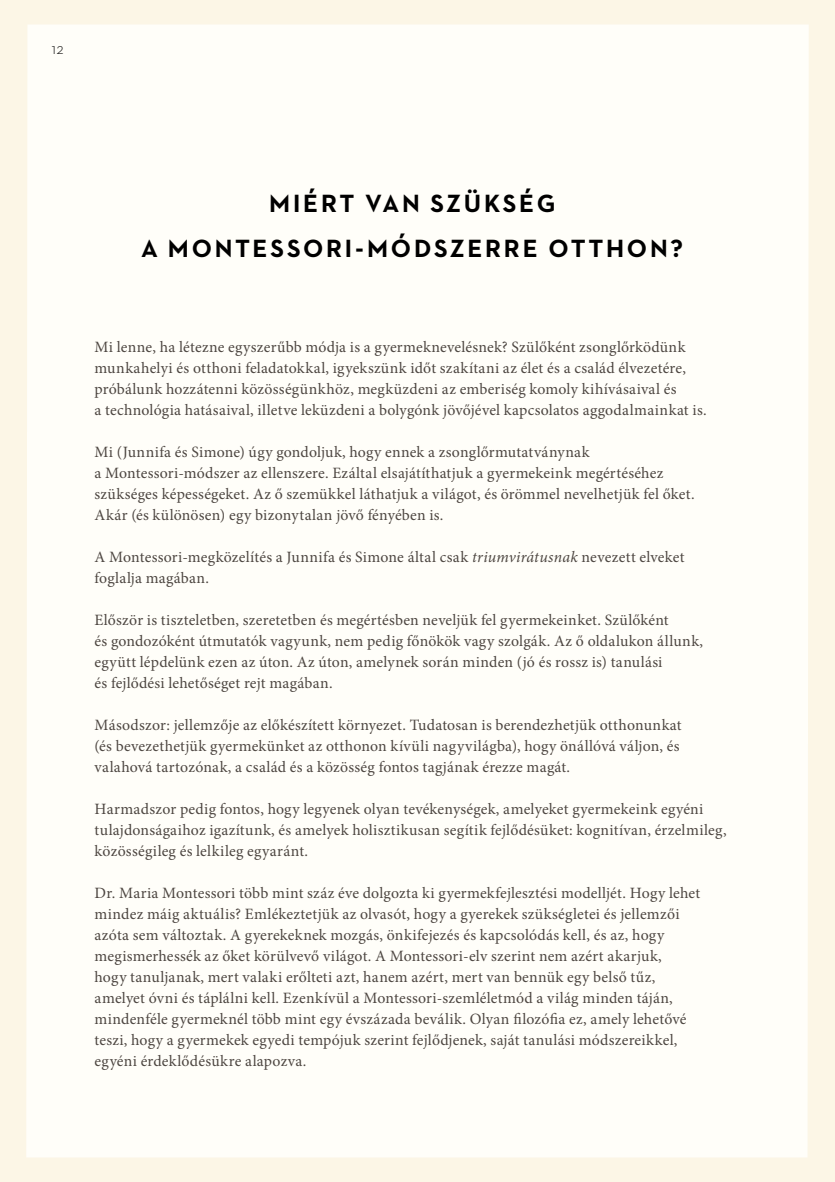
<style>
.page{position:relative;width:835px;height:1182px;background:#fff}
.page>*{position:absolute;margin:0;border:0;box-sizing:border-box;transform-origin:0 0}
.t1{font:700 25.38px/45.5px "Neutraface 2 Text";letter-spacing:.11em;color:#000;text-align:center}
.t2{font:15.75px/21px "Minion Pro";letter-spacing:.015em;color:#4d4641}
.t3{font:300 15.75px "Neutraface 2 Text";color:#000}
.s1{font-style:italic}
</style>
<div class="page">
<div style="left:0;top:0;width:835px;height:1181px;background:#fcf6e6"></div>
<div style="left:26px;top:25px;width:782px;height:1132px;background:#fffef9"></div>
<p class="t3" style="left:52px;top:39px;width:13px">12</p>
<h1 class="t1" style="left:141px;top:180px;width:543px">MIÉRT VAN SZÜKSÉG<br>A MONTESSORI‑MÓDSZERRE OTTHON?</h1>
<p class="t2" style="left:94px;top:336px;width:614px">Mi lenne, ha létezne egyszerűbb módja is a gyermeknevelésnek? Szülőként zsonglőrködünk munkahelyi és otthoni feladatokkal, igyekszünk időt szakítani az élet és a család élvezetére, próbálunk hozzátenni közösségünkhöz, megküzdeni az emberiség komoly kihívásaival és<br>a technológia hatásaival, illetve leküzdeni a bolygónk jövőjével kapcsolatos aggodalmainkat is.</p>
<p class="t2" style="left:94px;top:441px;width:601px">Mi (Junnifa és Simone) úgy gondoljuk, hogy ennek a zsonglőrmutatványnak<br>a Montessori‑módszer az ellenszere. Ezáltal elsajátíthatjuk a gyermekeink megértéséhez szükséges képességeket. Az ő szemükkel láthatjuk a világot, és örömmel nevelhetjük fel őket.<br>Akár (és különösen) egy bizonytalan jövő fényében is.</p>
<p class="t2" style="left:94px;top:546px;width:591px">A Montessori-megközelítés a Junnifa és Simone által csak <span class="s1">triumvirátusnak</span> nevezett elveket foglalja magában.</p>
<p class="t2" style="left:95px;top:609px;width:610px">Először is tiszteletben, szeretetben és megértésben neveljük fel gyermekeinket. Szülőként<br>és gondozóként útmutatók vagyunk, nem pedig főnökök vagy szolgák. Az ő oldalukon állunk, együtt lépdelünk ezen az úton. Az úton, amelynek során minden (jó és rossz is) tanulási<br>és fejlődési lehetőséget rejt magában.</p>
<p class="t2" style="left:95px;top:714px;width:589px">Másodszor: jellemzője az előkészített környezet. Tudatosan is berendezhetjük otthonunkat (és bevezethetjük gyermekünket az otthonon kívüli nagyvilágba), hogy önállóvá váljon, és valahová tartozónak, a család és a közösség fontos tagjának érezze magát.</p>
<p class="t2" style="left:95px;top:798px;width:633px">Harmadszor pedig fontos, hogy legyenek olyan tevékenységek, amelyeket gyermekeink egyéni tulajdonságaihoz igazítunk, és amelyek holisztikusan segítik fejlődésüket: kognitívan, érzelmileg, közösségileg és lelkileg egyaránt.</p>
<p class="t2" style="left:95px;top:882px;width:607px">Dr. Maria Montessori több mint száz éve dolgozta ki gyermekfejlesztési modelljét. Hogy lehet mindez máig aktuális? Emlékeztetjük az olvasót, hogy a gyerekek szükségletei és jellemzői azóta sem változtak. A gyerekeknek mozgás, önkifejezés és kapcsolódás kell, és az, hogy megismerhessék az őket körülvevő világot. A Montessori-elv szerint nem azért akarjuk,<br>hogy tanuljanak, mert valaki erőlteti azt, hanem azért, mert van bennük egy belső tűz, amelyet óvni és táplálni kell. Ezenkívül a Montessori-szemléletmód a világ minden táján, mindenféle gyermeknél több mint egy évszázada beválik. Olyan filozófia ez, amely lehetővé teszi, hogy a gyermekek egyedi tempójuk szerint fejlődjenek, saját tanulási módszereikkel, egyéni érdeklődésükre alapozva.</p>
</div>
